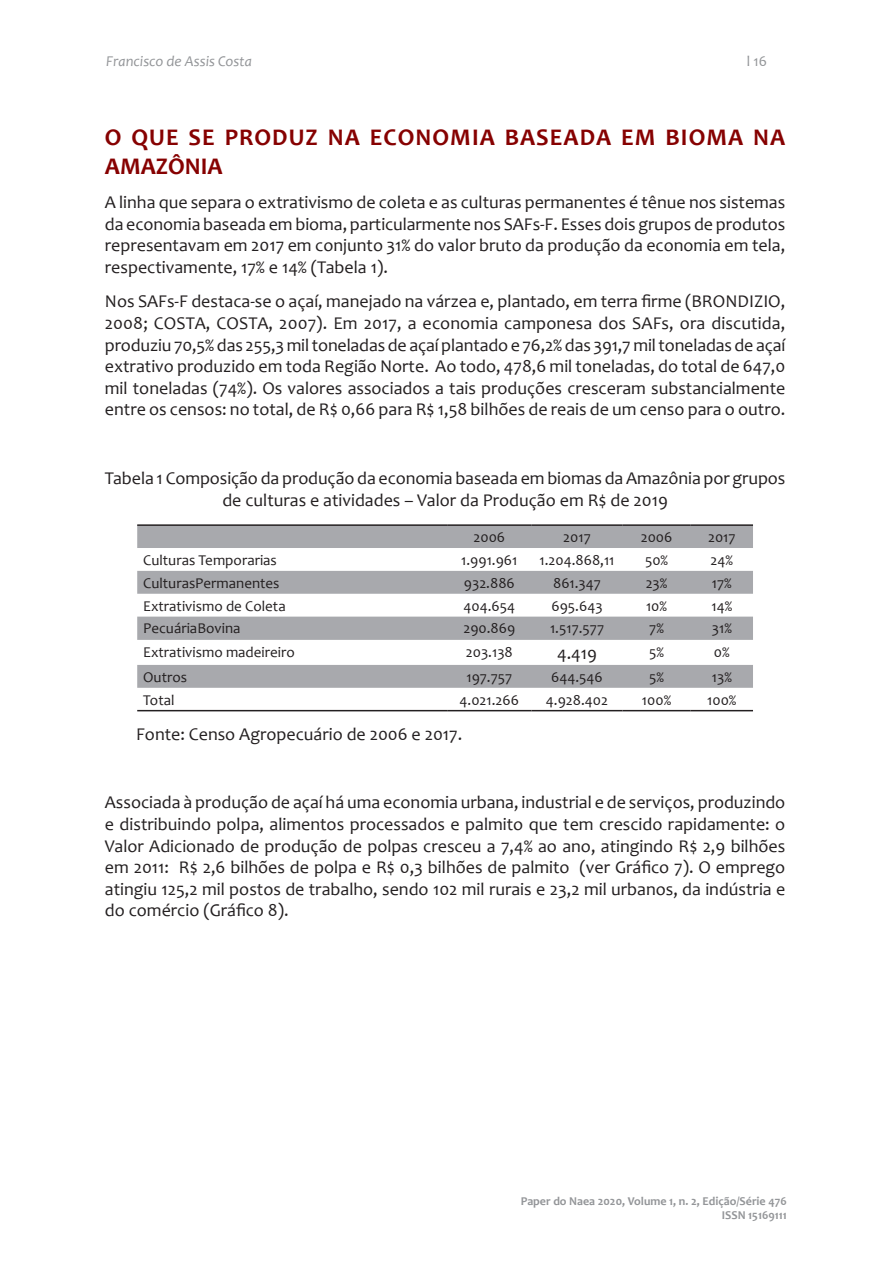
<style>
.page{position:relative;width:893px;height:1263px;background:#fff}
.page>*{position:absolute;margin:0;border:0;box-sizing:border-box;transform-origin:0 0}
.paragrafo{font:700 24px/28.8px "Candara";letter-spacing:.045em;color:#860101}
.paragrafo-2{font:18px/21.6px "Candara";color:#231f20;text-align:justify}
.t1{font:15px "Candara";color:#231f20}
.t2{font:italic 15px "Candara";color:#939598}
.t3{font:15px "Candara";color:#939598}
.t4{font:700 12px/14.4px "Candara";color:#939598;text-align:right}
</style>
<div class="page">
<svg style="left:137px;top:526px;width:616px;height:162px;fill:#a8a9ad"></svg>
<hr style="left:137px;top:524px;width:310px;height:2px;background:#231f20">
<hr style="left:447px;top:524px;width:85px;height:2px;background:#231f20">
<hr style="left:532px;top:524px;width:90px;height:2px;background:#231f20">
<hr style="left:622px;top:524px;width:69px;height:2px;background:#231f20">
<hr style="left:691px;top:524px;width:62px;height:2px;background:#231f20">
<hr style="left:137px;top:710px;width:310px;height:1px;background:#231f20">
<hr style="left:447px;top:710px;width:85px;height:1px;background:#231f20">
<hr style="left:532px;top:710px;width:90px;height:1px;background:#231f20">
<hr style="left:622px;top:710px;width:69px;height:1px;background:#231f20">
<hr style="left:691px;top:710px;width:62px;height:1px;background:#231f20">
<p class="t2" style="left:106px;top:52px;width:147px">Francisco de Assis Costa</p>
<p class="t3" style="left:747px;top:52px;width:22px">l 16</p>
<p class="paragrafo" style="left:105px;top:122px;width:682px">O QUE SE PRODUZ NA ECONOMIA BASEADA EM BIOMA NA<br>AMAZÔNIA</p>
<p class="paragrafo-2" style="left:105px;top:191px;width:682px">A linha que separa o extrativismo de coleta e as culturas permanentes é tênue nos sistemas da economia baseada em bioma, particularmente nos SAFs-F. Esses dois grupos de produtos representavam em 2017 em conjunto 31% do valor bruto da produção da economia em tela, respectivamente, 17% e 14% (Tabela 1).</p>
<p class="paragrafo-2" style="left:105px;top:290px;width:682px">Nos SAFs-F destaca-se o açaí, manejado na várzea e, plantado, em terra firme (BRONDIZIO, 2008; COSTA, COSTA, 2007). Em 2017, a economia camponesa dos SAFs, ora discutida, produziu 70,5% das 255,3 mil toneladas de açaí plantado e 76,2% das 391,7 mil toneladas de açaí extrativo produzido em toda Região Norte. Ao todo, 478,6 mil toneladas, do total de 647,0 mil toneladas (74%). Os valores associados a tais produções cresceram substancialmente entre os censos: no total, de R$ 0,66 para R$ 1,58 bilhões de reais de um censo para o outro.</p>
<p class="paragrafo-2" style="left:105px;top:467px;width:682px;text-align:center">Tabela 1 Composição da produção da economia baseada em biomas da Amazônia por grupos de culturas e atividades – Valor da Produção em R$ de 2019</p>
<p class="t1" style="left:473px;top:528px;width:33px">2006</p>
<p class="t1" style="left:563px;top:528px;width:29px">2017</p>
<p class="t1" style="left:641px;top:528px;width:33px">2006</p>
<p class="t1" style="left:708px;top:528px;width:29px">2017</p>
<p class="t1" style="left:143px;top:551px;width:135px">Culturas Temporarias</p>
<p class="t1" style="left:461px;top:551px;width:58px">1.991.961</p>
<p class="t1" style="left:539px;top:551px;width:77px">1.204.868,11</p>
<p class="t1" style="left:645px;top:551px;width:25px">50%</p>
<p class="t1" style="left:711px;top:551px;width:24px">24%</p>
<p class="t1" style="left:143px;top:573px;width:138px">CulturasPermanentes</p>
<p class="t1" style="left:464px;top:573px;width:52px">932.886</p>
<p class="t1" style="left:553px;top:573px;width:49px">861.347</p>
<p class="t1" style="left:646px;top:573px;width:23px">23%</p>
<p class="t1" style="left:712px;top:573px;width:21px">17%</p>
<p class="t1" style="left:143px;top:596px;width:144px">Extrativismo de Coleta</p>
<p class="t1" style="left:464px;top:596px;width:53px">404.654</p>
<p class="t1" style="left:551px;top:596px;width:53px">695.643</p>
<p class="t1" style="left:646px;top:596px;width:23px">10%</p>
<p class="t1" style="left:711px;top:596px;width:22px">14%</p>
<p class="t1" style="left:143px;top:619px;width:99px">PecuáriaBovina</p>
<p class="t1" style="left:463px;top:619px;width:53px">290.869</p>
<p class="t1" style="left:550px;top:619px;width:56px">1.517.577</p>
<p class="t1" style="left:649px;top:619px;width:16px">7%</p>
<p class="t1" style="left:712px;top:619px;width:22px">31%</p>
<p class="t1" style="left:143px;top:642px;width:153px">Extrativismo madeireiro</p>
<p class="t1" style="left:466px;top:642px;width:49px">203.138</p>
<p class="paragrafo-2" style="left:557px;top:642px;width:41px">4.419</p>
<p class="t1" style="left:649px;top:642px;width:16px">5%</p>
<p class="t1" style="left:714px;top:642px;width:17px">0%</p>
<p class="t1" style="left:143px;top:667px;width:45px">Outros</p>
<p class="t1" style="left:466px;top:667px;width:47px">197.757</p>
<p class="t1" style="left:551px;top:667px;width:53px">644.546</p>
<p class="t1" style="left:649px;top:667px;width:16px">5%</p>
<p class="t1" style="left:712px;top:667px;width:22px">13%</p>
<p class="t1" style="left:143px;top:690px;width:33px">Total</p>
<p class="t1" style="left:460px;top:690px;width:61px">4.021.266</p>
<p class="t1" style="left:546px;top:690px;width:64px">4.928.402</p>
<p class="t1" style="left:642px;top:690px;width:31px">100%</p>
<p class="t1" style="left:707px;top:690px;width:31px">100%</p>
<p class="paragrafo-2" style="left:136px;top:723px;width:328px">Fonte: Censo Agropecuário de 2006 e 2017.</p>
<p class="paragrafo-2" style="left:105px;top:792px;width:682px">Associada à produção de açaí há uma economia urbana, industrial e de serviços, produzindo e distribuindo polpa, alimentos processados e palmito que tem crescido rapidamente: o Valor Adicionado de produção de polpas cresceu a 7,4% ao ano, atingindo R$ 2,9 bilhões em 2011: R$ 2,6 bilhões de polpa e R$ 0,3 bilhões de palmito (ver Gráfico 7). O emprego atingiu 125,2 mil postos de trabalho, sendo 102 mil rurais e 23,2 mil urbanos, da indústria e do comércio (Gráfico 8).</p>
<p class="t4" style="left:521px;top:1193px;width:268px">Paper do Naea 2020, Volume 1, n. 2, Edição/Série 476<br>ISSN 15169111</p>
</div>
